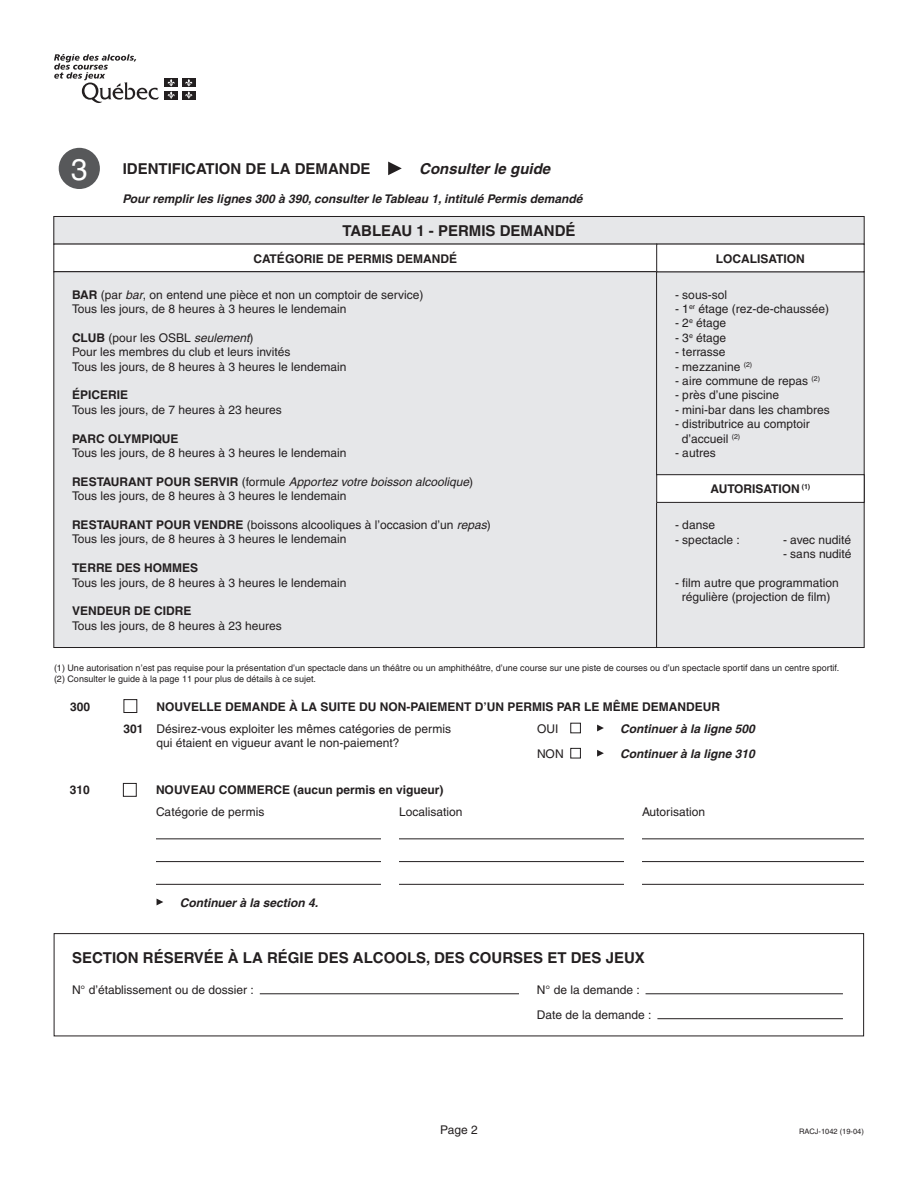
<style>
.page{position:relative;width:918px;height:1188px;background:#fff}
.page>*{position:absolute;margin:0;border:0;box-sizing:border-box;transform-origin:0 0}
.t1{font:30px "Helvetica";color:#fff}
.t2{font:700 15px "Helvetica";color:#231f20}
.t3{font:italic 700 15px "Helvetica";color:#231f20}
.t4{font:12px/14.4px "Helvetica";color:#231f20;text-align:center}
.t5{font:700 12px "Helvetica";color:#231f20}
.t6{font:italic 700 12px "Helvetica";color:#231f20}
.t7{font:italic 12px "Helvetica";color:#231f20}
.t8{font:9px "Helvetica";color:#231f20}
.t9{font:7.5px "Helvetica";color:#231f20}
.s1{font-weight:700}
.s2{font-style:italic}
.s3{font-weight:700;font-style:normal}
.s4{font-style:normal}
</style>
<div class="page">
<svg style="left:54px;top:54px;width:105px;height:49px"></svg>
<div style="left:164px;top:78px;width:14px;height:9px;background:#231f20"></div>
<div style="left:182px;top:78px;width:14px;height:9px;background:#231f20"></div>
<div style="left:164px;top:91px;width:14px;height:8px;background:#231f20"></div>
<svg style="left:168px;top:79px;width:7px;height:20px"></svg>
<div style="left:182px;top:91px;width:14px;height:8px;background:#231f20"></div>
<svg style="left:185px;top:79px;width:7px;height:20px"></svg>
<div style="left:59px;top:148px;width:41px;height:41px;background:#57585a;border-radius:50%"></div>
<svg style="left:388px;top:162px;width:14px;height:13px"></svg>
<div style="left:54px;top:216px;width:810px;height:28px;background:#e6e7e9"></div>
<div style="left:53px;top:216px;width:812px;height:29px;border:1px solid #231f20"></div>
<div style="left:54px;top:272px;width:603px;height:376px;background:#e6e7e9"></div>
<div style="left:657px;top:272px;width:207px;height:376px;background:#e6e7e9"></div>
<div style="left:656px;top:271px;width:209px;height:377px;border:1px solid #231f20"></div>
<div style="left:657px;top:475px;width:207px;height:27px;background:#fff"></div>
<div style="left:656px;top:474px;width:209px;height:29px;border:1px solid #231f20"></div>
<div style="left:124px;top:699px;width:13px;height:14px;border:1px solid #231f20"></div>
<div style="left:570px;top:723px;width:11px;height:10px;border:1px solid #231f20"></div>
<div style="left:570px;top:748px;width:11px;height:10px;border:1px solid #231f20"></div>
<svg style="left:597px;top:725px;width:7px;height:6px"></svg>
<svg style="left:597px;top:750px;width:7px;height:7px"></svg>
<div style="left:54px;top:933px;width:810px;height:103px;border:1px solid #231f20"></div>
<hr style="left:260px;top:993px;width:259px;height:1px;background:#231f20">
<hr style="left:646px;top:993px;width:197px;height:1px;background:#231f20">
<hr style="left:657px;top:1018px;width:186px;height:1px;background:#231f20">
<div style="left:123px;top:783px;width:14px;height:14px;border:1px solid #231f20"></div>
<hr style="left:156px;top:838px;width:225px;height:1px;background:#231f20">
<hr style="left:399px;top:838px;width:225px;height:1px;background:#231f20">
<hr style="left:642px;top:838px;width:222px;height:1px;background:#231f20">
<hr style="left:156px;top:861px;width:225px;height:1px;background:#231f20">
<hr style="left:399px;top:861px;width:225px;height:1px;background:#231f20">
<hr style="left:642px;top:861px;width:222px;height:1px;background:#231f20">
<hr style="left:156px;top:884px;width:225px;height:1px;background:#231f20">
<hr style="left:399px;top:884px;width:225px;height:1px;background:#231f20">
<hr style="left:642px;top:884px;width:222px;height:1px;background:#231f20">
<svg style="left:157px;top:899px;width:6px;height:6px"></svg>
<p class="t1" style="left:71px;top:152px;width:18px">3</p>
<p class="t2" style="left:123px;top:160px;width:249px">IDENTIFICATION DE LA DEMANDE</p>
<p class="t3" style="left:419px;top:160px;width:132px">Consulter le guide</p>
<p class="t6" style="left:122px;top:192px;width:462px">Pour remplir les lignes 300 à 390, consulter le Tableau 1, intitulé Permis demandé</p>
<p class="t2" style="left:343px;top:222px;width:234px">TABLEAU 1 - PERMIS DEMANDÉ</p>
<p class="t5" style="left:253px;top:251px;width:205px">CATÉGORIE DE PERMIS DEMANDÉ</p>
<p class="t4" style="left:72px;top:287px;width:353px"><span class="s1">BAR</span> (par <span class="s2">bar</span>, on entend une pièce et non un comptoir de service)</p>
<p class="t4" style="left:72px;top:302px;width:276px">Tous les jours, de 8 heures à 3 heures le lendemain</p>
<p class="t4" style="left:72px;top:330px;width:183px"><span class="s1">CLUB</span> (pour les OSBL <span class="s2">seulement</span>)</p>
<p class="t4" style="left:72px;top:345px;width:220px">Pour les membres du club et leurs invités</p>
<p class="t4" style="left:72px;top:359px;width:276px">Tous les jours, de 8 heures à 3 heures le lendemain</p>
<p class="t5" style="left:72px;top:388px;width:58px">ÉPICERIE</p>
<p class="t4" style="left:72px;top:402px;width:211px">Tous les jours, de 7 heures à 23 heures</p>
<p class="t5" style="left:72px;top:431px;width:108px">PARC OLYMPIQUE</p>
<p class="t4" style="left:72px;top:446px;width:276px">Tous les jours, de 8 heures à 3 heures le lendemain</p>
<p class="t7" style="left:72px;top:475px;width:403px"><span class="s3">RESTAURANT POUR SERVIR</span> <span class="s4">(formule</span> Apportez votre boisson alcoolique<span class="s4">)</span></p>
<p class="t4" style="left:72px;top:489px;width:276px">Tous les jours, de 8 heures à 3 heures le lendemain</p>
<p class="t4" style="left:72px;top:518px;width:420px"><span class="s1">RESTAURANT POUR VENDRE</span> (boissons alcooliques à l’occasion d’un <span class="s2">repas</span>)</p>
<p class="t4" style="left:72px;top:532px;width:276px">Tous les jours, de 8 heures à 3 heures le lendemain</p>
<p class="t5" style="left:72px;top:561px;width:128px">TERRE DES HOMMES</p>
<p class="t4" style="left:72px;top:575px;width:276px">Tous les jours, de 8 heures à 3 heures le lendemain</p>
<p class="t5" style="left:72px;top:604px;width:121px">VENDEUR DE CIDRE</p>
<p class="t4" style="left:72px;top:618px;width:211px">Tous les jours, de 8 heures à 23 heures</p>
<p class="t5" style="left:716px;top:251px;width:90px">LOCALISATION</p>
<p class="t4" style="left:675px;top:287px;width:54px">- sous-sol</p>
<p class="t4" style="left:675px;top:302px;width:156px">- 1<sup>er</sup> étage (rez-de-chaussée)</p>
<p class="t4" style="left:675px;top:316px;width:53px">- 2<sup>e</sup> étage</p>
<p class="t4" style="left:675px;top:330px;width:53px">- 3<sup>e</sup> étage</p>
<p class="t4" style="left:675px;top:345px;width:52px">- terrasse</p>
<p class="t4" style="left:675px;top:359px;width:79px">- mezzanine <sup>(2)</sup></p>
<p class="t4" style="left:675px;top:374px;width:147px">- aire commune de repas <sup>(2)</sup></p>
<p class="t4" style="left:675px;top:388px;width:106px">- près d’une piscine</p>
<p class="t4" style="left:675px;top:402px;width:156px">- mini-bar dans les chambres</p>
<p class="t4" style="left:675px;top:417px;width:136px">- distributrice au comptoir</p>
<p class="t4" style="left:682px;top:431px;width:60px">d’accueil <sup>(2)</sup></p>
<p class="t4" style="left:675px;top:446px;width:42px">- autres</p>
<p class="t5" style="left:711px;top:482px;width:101px">AUTORISATION <sup>(1)</sup></p>
<p class="t4" style="left:675px;top:518px;width:42px">- danse</p>
<p class="t4" style="left:675px;top:532px;width:66px">- spectacle :</p>
<p class="t4" style="left:783px;top:532px;width:70px">- avec nudité</p>
<p class="t4" style="left:783px;top:547px;width:70px">- sans nudité</p>
<p class="t4" style="left:675px;top:575px;width:165px">- film autre que programmation régulière (projection de film)</p>
<p class="t8" style="left:54px;top:663px;width:787px">(1) Une autorisation n’est pas requise pour la présentation d’un spectacle dans un théâtre ou un amphithéâtre, d’une course sur une piste de courses ou d’un spectacle sportif dans un centre sportif.</p>
<p class="t8" style="left:54px;top:674px;width:264px">(2) Consulter le guide à la page 11 pour plus de détails à ce sujet.</p>
<p class="t5" style="left:70px;top:699px;width:22px">300</p>
<p class="t5" style="left:157px;top:699px;width:565px">NOUVELLE DEMANDE À LA SUITE DU NON-PAIEMENT D’UN PERMIS PAR LE MÊME DEMANDEUR</p>
<p class="t5" style="left:124px;top:721px;width:22px">301</p>
<p class="t4" style="left:537px;top:721px;width:23px">OUI</p>
<p class="t4" style="left:537px;top:746px;width:28px">NON</p>
<p class="t6" style="left:620px;top:721px;width:136px">Continuer à la ligne 500</p>
<p class="t6" style="left:620px;top:746px;width:136px">Continuer à la ligne 310</p>
<p class="t4" style="left:157px;top:721px;width:296px">Désirez-vous exploiter les mêmes catégories de permis</p>
<p class="t4" style="left:157px;top:736px;width:244px">qui étaient en vigueur avant le non-paiement?</p>
<p class="t5" style="left:70px;top:783px;width:22px">310</p>
<p class="t5" style="left:156px;top:783px;width:289px">NOUVEAU COMMERCE (aucun permis en vigueur)</p>
<p class="t4" style="left:156px;top:805px;width:110px">Catégorie de permis</p>
<p class="t4" style="left:399px;top:805px;width:65px">Localisation</p>
<p class="t4" style="left:642px;top:805px;width:65px">Autorisation</p>
<p class="t6" style="left:180px;top:895px;width:140px">Continuer à la section 4.</p>
<p class="t2" style="left:72px;top:949px;width:574px">SECTION RÉSERVÉE À LA RÉGIE DES ALCOOLS, DES COURSES ET DES JEUX</p>
<p class="t4" style="left:72px;top:982px;width:183px">N° d’établissement ou de dossier :</p>
<p class="t4" style="left:537px;top:982px;width:104px">N° de la demande :</p>
<p class="t4" style="left:537px;top:1007px;width:116px">Date de la demande :</p>
<p class="t4" style="left:440px;top:1123px;width:39px">Page 2</p>
<p class="t9" style="left:799px;top:1127px;width:66px">RACJ-1042 (19-04)</p>
</div>
